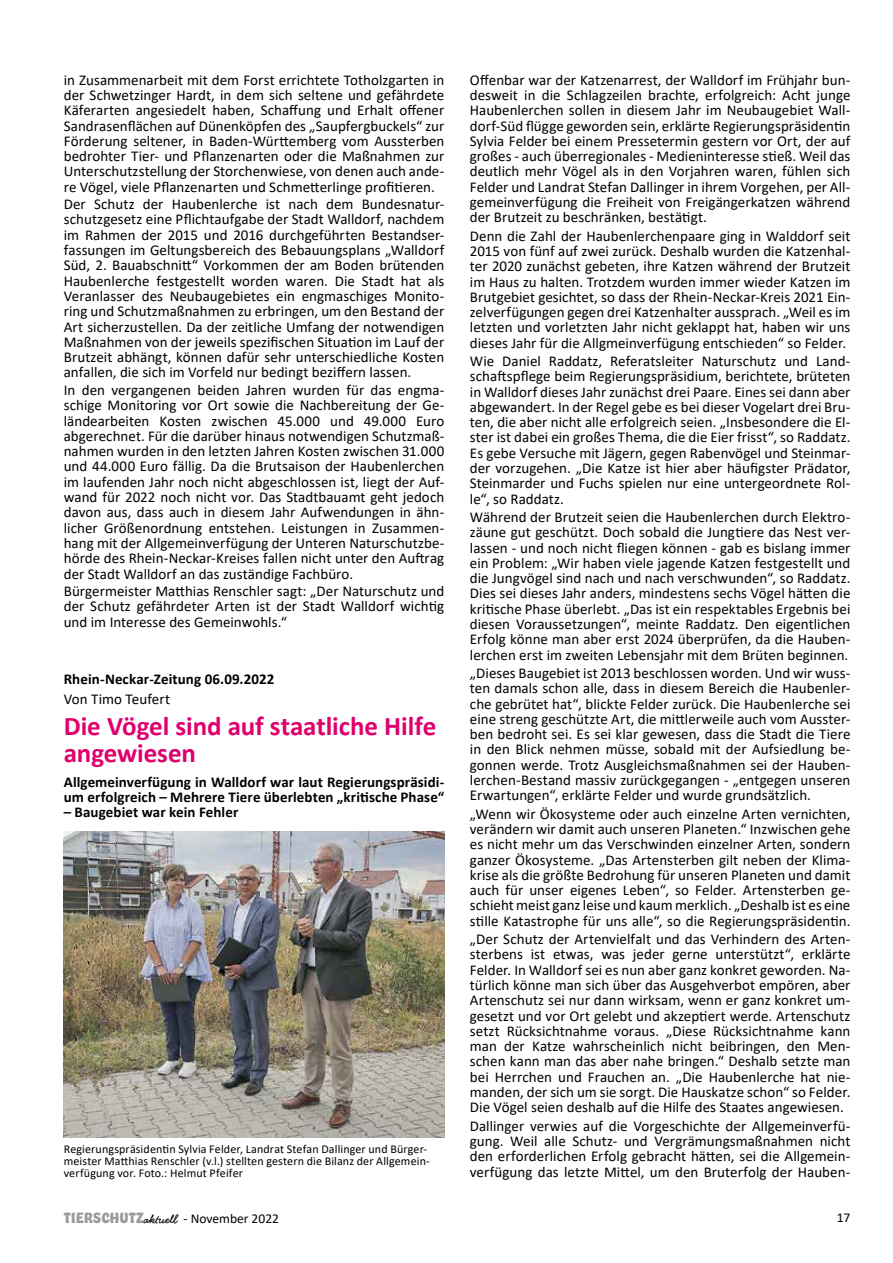
<style>
.page{position:relative;width:893px;height:1263px;background:#fff}
.page>*{position:absolute;margin:0;border:0;box-sizing:border-box;transform-origin:0 0}
.t1{font:700 27px/27px "Calibri";letter-spacing:-.005em;color:#df006e}
.t2{font:15px/15.3px "Calibri";color:#000;text-align:justify}
.t3{font:700 15px/15.3px "Calibri";letter-spacing:.005em;color:#000}
.t4{font:13.5px "Calibri";color:#000}
.t5{font:12px/12px "Calibri";letter-spacing:.01em;color:#000}
.s1{font-family:"Hobeaux";font-weight:700;color:#9b9a9a}
.s2{font-family:"Handsome Pro";font-weight:700}
</style>
<div class="page">
<img style="left:64px;top:831px;width:380px;height:306px">
<p class="t2" style="left:64px;top:72px;width:382px">in Zusammenarbeit mit dem Forst errichtete Totholzgarten in der Schwetzinger Hardt, in dem sich seltene und gefährdete Käferarten angesiedelt haben, Schaffung und Erhalt offener Sandrasenflächen auf Dünenköpfen des „Saupfergbuckels“ zur Förderung seltener, in Baden-Württemberg vom Aussterben bedrohter Tier- und Pflanzenarten oder die Maßnahmen zur Unterschutzstellung der Storchenwiese, von denen auch ande&shy;re Vögel, viele Pflanzenarten und Schmetterlinge profitieren.</p>
<p class="t2" style="left:64px;top:196px;width:382px">Der Schutz der Haubenlerche ist nach dem Bundesnatur&shy;schutzgesetz eine Pflichtaufgabe der Stadt Walldorf, nachdem im Rahmen der 2015 und 2016 durchgeführten Bestandser&shy;fassungen im Geltungsbereich des Bebauungsplans „Walldorf Süd, 2. Bauabschnitt“ Vorkommen der am Boden brütenden Haubenlerche festgestellt worden waren. Die Stadt hat als Veranlasser des Neubaugebietes ein engmaschiges Monito&shy;ring und Schutzmaßnahmen zu erbringen, um den Bestand der Art sicherzustellen. Da der zeitliche Umfang der notwendigen Maßnahmen von der jeweils spezifischen Situation im Lauf der Brutzeit abhängt, können dafür sehr unterschiedliche Kosten anfallen, die sich im Vorfeld nur bedingt beziffern lassen.</p>
<p class="t2" style="left:64px;top:382px;width:382px">In den vergangenen beiden Jahren wurden für das engma&shy;schige Monitoring vor Ort sowie die Nachbereitung der Ge&shy;ländearbeiten Kosten zwischen 45.000 und 49.000 Euro abgerechnet. Für die darüber hinaus notwendigen Schutzmaß&shy;nahmen wurden in den letzten Jahren Kosten zwischen 31.000 und 44.000 Euro fällig. Da die Brutsaison der Haubenlerchen im laufenden Jahr noch nicht abgeschlossen ist, liegt der Auf&shy;wand für 2022 noch nicht vor. Das Stadtbauamt geht jedoch davon aus, dass auch in diesem Jahr Aufwendungen in ähn&shy;licher Größenordnung entstehen. Leistungen in Zusammen&shy;hang mit der Allgemeinverfügung der Unteren Naturschutzbe&shy;hörde des Rhein-Neckar-Kreises fallen nicht unter den Auftrag der Stadt Walldorf an das zuständige Fachbüro.</p>
<p class="t2" style="left:64px;top:583px;width:382px">Bürgermeister Matthias Renschler sagt: „Der Naturschutz und der Schutz gefährdeter Arten ist der Stadt Walldorf wichtig und im Interesse des Gemeinwohls.“</p>
<p class="t3" style="left:64px;top:671px;width:212px">Rhein-Neckar-Zeitung 06.09.2022</p>
<p class="t2" style="left:64px;top:691px;width:108px">Von Timo Teufert</p>
<h1 class="t1" style="left:64px;top:713px;width:374px">Die Vögel sind auf staatliche Hilfe angewiesen</h1>
<p class="t3" style="left:64px;top:774px;width:382px">Allgemeinverfügung in Walldorf war laut Regierungspräsidi&shy;um erfolgreich – Mehrere Tiere überlebten „kritische Phase“</p>
<p class="t3" style="left:64px;top:804px;width:176px">– Baugebiet war kein Fehler</p>
<p class="t5" style="left:64px;top:1142px;width:368px">Regierungspräsidentin Sylvia Felder, Landrat Stefan Dallinger und Bürger&shy;meister Matthias Renschler (v.l.) stellten gestern die Bilanz der Allgemein&shy;verfügung vor. Foto.: Helmut Pfeifer</p>
<p class="t2" style="left:470px;top:72px;width:382px">Offenbar war der Katzenarrest, der Walldorf im Frühjahr bun&shy;desweit in die Schlagzeilen brachte, erfolgreich: Acht junge Haubenlerchen sollen in diesem Jahr im Neubaugebiet Wall&shy;dorf-Süd flügge geworden sein, erklärte Regierungspräsidentin Sylvia Felder bei einem Pressetermin gestern vor Ort, der auf großes - auch überregionales - Medieninteresse stieß. Weil das deutlich mehr Vögel als in den Vorjahren waren, fühlen sich Felder und Landrat Stefan Dallinger in ihrem Vorgehen, per All&shy;gemeinverfügung die Freiheit von Freigängerkatzen während der Brutzeit zu beschränken, bestätigt.</p>
<p class="t2" style="left:470px;top:228px;width:382px">Denn die Zahl der Haubenlerchenpaare ging in Walddorf seit 2015 von fünf auf zwei zurück. Deshalb wurden die Katzenhal&shy;ter 2020 zunächst gebeten, ihre Katzen während der Brutzeit im Haus zu halten. Trotzdem wurden immer wieder Katzen im Brutgebiet gesichtet, so dass der Rhein-Neckar-Kreis 2021 Ein&shy;zelverfügungen gegen drei Katzenhalter aussprach. „Weil es im letzten und vorletzten Jahr nicht geklappt hat, haben wir uns dieses Jahr für die Allgmeinverfügung entschieden“ so Felder.</p>
<p class="t2" style="left:470px;top:353px;width:382px">Wie Daniel Raddatz, Referatsleiter Naturschutz und Land&shy;schaftspflege beim Regierungspräsidium, berichtete, brüteten in Walldorf dieses Jahr zunächst drei Paare. Eines sei dann aber abgewandert. In der Regel gebe es bei dieser Vogelart drei Bru&shy;ten, die aber nicht alle erfolgreich seien. „Insbesondere die El&shy;ster ist dabei ein großes Thema, die die Eier frisst“, so Raddatz.<br>Es gebe Versuche mit Jägern, gegen Rabenvögel und Steinmar&shy;der vorzugehen. „Die Katze ist hier aber häufigster Prädator, Steinmarder und Fuchs spielen nur eine untergeordnete Rol&shy;le“, so Raddatz.</p>
<p class="t2" style="left:470px;top:509px;width:382px">Während der Brutzeit seien die Haubenlerchen durch Elektro&shy;zäune gut geschützt. Doch sobald die Jungtiere das Nest ver&shy;lassen - und noch nicht fliegen können - gab es bislang immer ein Problem: „Wir haben viele jagende Katzen festgestellt und die Jungvögel sind nach und nach verschwunden“, so Raddatz.<br>Dies sei dieses Jahr anders, mindestens sechs Vögel hätten die kritische Phase überlebt. „Das ist ein respektables Ergebnis bei diesen Voraussetzungen“, meinte Raddatz. Den eigentlichen Erfolg könne man aber erst 2024 überprüfen, da die Hauben&shy;lerchen erst im zweiten Lebensjahr mit dem Brüten beginnen.</p>
<p class="t2" style="left:470px;top:665px;width:382px">„Dieses Baugebiet ist 2013 beschlossen worden. Und wir wuss&shy;ten damals schon alle, dass in diesem Bereich die Haubenler&shy;che gebrütet hat“, blickte Felder zurück. Die Haubenlerche sei eine streng geschützte Art, die mittlerweile auch vom Ausster&shy;ben bedroht sei. Es sei klar gewesen, dass die Stadt die Tiere in den Blick nehmen müsse, sobald mit der Aufsiedlung be&shy;gonnen werde. Trotz Ausgleichsmaßnahmen sei der Hauben&shy;lerchen-Bestand massiv zurückgegangen - „entgegen unseren Erwartungen“, erklärte Felder und wurde grundsätzlich.</p>
<p class="t2" style="left:470px;top:806px;width:382px">„Wenn wir Ökosysteme oder auch einzelne Arten vernichten, verändern wir damit auch unseren Planeten.“ Inzwischen gehe es nicht mehr um das Verschwinden einzelner Arten, sondern ganzer Ökosysteme. „Das Artensterben gilt neben der Klima&shy;krise als die größte Bedrohung für unseren Planeten und damit auch für unser eigenes Leben“, so Felder. Artensterben ge&shy;schieht meist ganz leise und kaum merklich. „Deshalb ist es eine stille Katastrophe für uns alle“, so die Regierungspräsidentin.</p>
<p class="t2" style="left:470px;top:931px;width:382px">„Der Schutz der Artenvielfalt und das Verhindern des Arten&shy;sterbens ist etwas, was jeder gerne unterstützt“, erklärte Felder. In Walldorf sei es nun aber ganz konkret geworden. Na&shy;türlich könne man sich über das Ausgehverbot empören, aber Artenschutz sei nur dann wirksam, wenn er ganz konkret um&shy;gesetzt und vor Ort gelebt und akzeptiert werde. Artenschutz setzt Rücksichtnahme voraus. „Diese Rücksichtnahme kann man der Katze wahrscheinlich nicht beibringen, den Men&shy;schen kann man das aber nahe bringen.“ Deshalb setzte man bei Herrchen und Frauchen an. „Die Haubenlerche hat nie&shy;manden, der sich um sie sorgt. Die Hauskatze schon“ so Felder.<br>Die Vögel seien deshalb auf die Hilfe des Staates angewiesen.</p>
<p class="t2" style="left:470px;top:1117px;width:382px">Dallinger verwies auf die Vorgeschichte der Allgemeinverfü&shy;gung. Weil alle Schutz- und Vergrämungsmaßnahmen nicht den erforderlichen Erfolg gebracht hätten, sei die Allgemein&shy;verfügung das letzte Mittel, um den Bruterfolg der Hauben-</p>
<p class="t4" style="left:64px;top:1209px;width:217px"><span class="s1">TIERSCHUTZ</span><span class="s2">aktuell</span> - November 2022</p>
<p class="t4" style="left:837px;top:1208px;width:15px">17</p>
</div>
